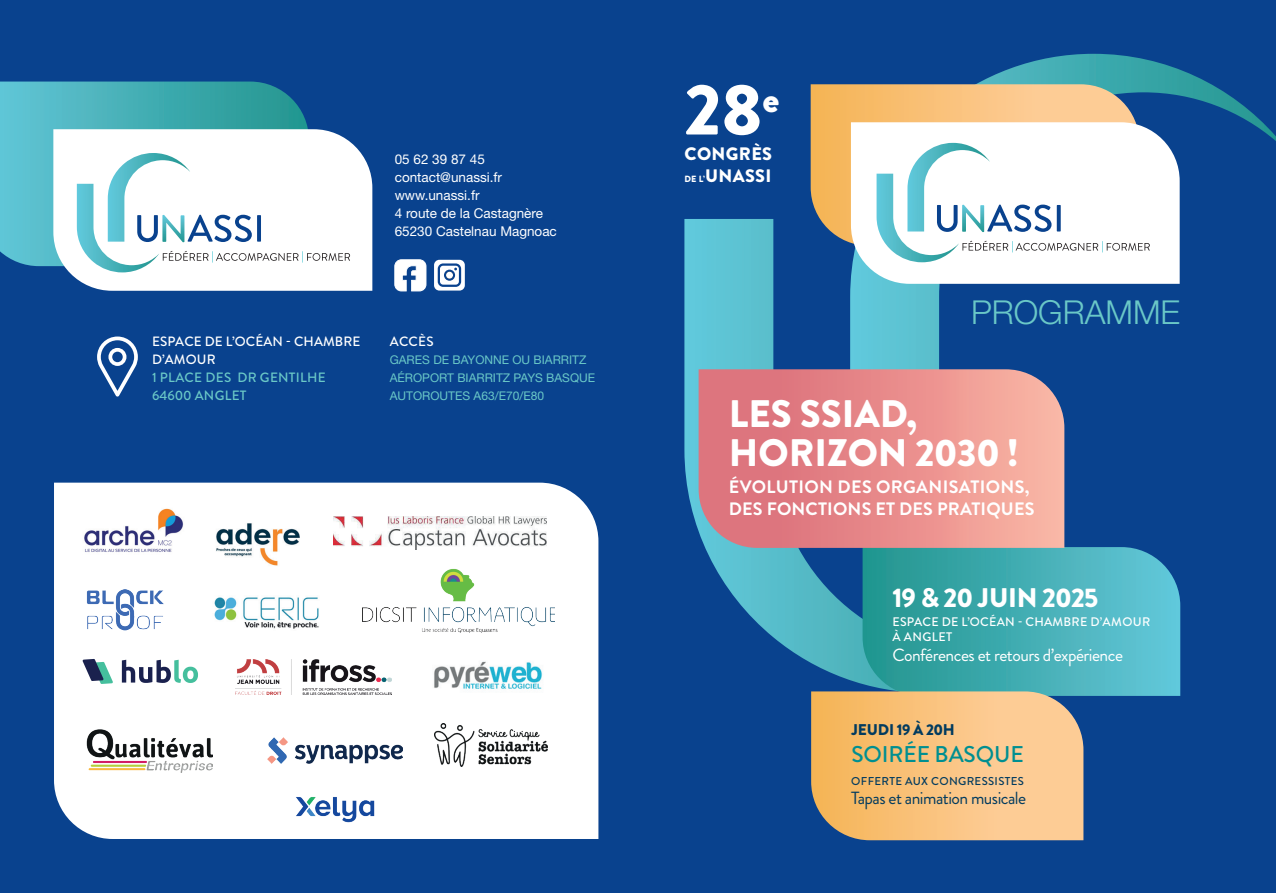
<style>
.page{position:relative;width:1276px;height:893px;background:#09428e}
.page>*{position:absolute;margin:0;border:0;box-sizing:border-box;transform-origin:0 0}
.t1{font:900 72.15px "Brandon Grotesque";color:#fff}
.t2{font:900 38.25px/38.2px "Brandon Grotesque";color:#fff}
.t3{font:300 33px "Helvetica Neue LT Std";color:#6ac8c7}
.t4{font:900 26.85px "Brandon Grotesque";letter-spacing:-.03em;color:#fff}
.t5{font:500 22.8px "Brandon Grotesque";letter-spacing:-.005em;color:#008f91}
.t6{font:700 18px/21.6px "Brandon Grotesque";letter-spacing:.01em;color:#fff}
.t7{font:900 18px/21.6px "Brandon Grotesque";letter-spacing:.02em;color:#fff}
.t8{font:17.55px "Brandon Grotesque";letter-spacing:-.03em;color:#fff}
.t9{font:17.55px "Brandon Grotesque";letter-spacing:-.03em;color:#023b5f}
.t10{font:900 15.6px "Brandon Grotesque";letter-spacing:-.01em;color:#023b5f}
.t11{font:13.5px/18px "Helvetica Neue LT Std";color:#fff}
.t12{font:500 13.5px/18px "Brandon Grotesque";letter-spacing:.01em;color:#fff}
.t13{font:500 13.5px/18px "Brandon Grotesque";letter-spacing:.02em;color:#6ac8c7}
.t14{font:500 12.45px/14.9px "Brandon Grotesque";letter-spacing:.02em;color:#fff}
.t15{font:12px/18px "Helvetica Neue LT Std";color:#6ac8c7}
.t16{font:500 11.4px "Brandon Grotesque";letter-spacing:.03em;color:#023b5f}
.s1{font-size:9px}
</style>
<div class="page">
<svg style="left:0;top:82px;width:308px;height:184px;background:#48afbb"></svg>
<svg style="left:684px;top:219px;width:381px;height:465px"></svg>
<svg style="left:850px;top:54px;width:426px;height:474px"></svg>
<svg style="left:862px;top:547px;width:318px;height:149px;background:#41abb2"></svg>
<svg style="left:810px;top:84px;width:329px;height:162px;background:#e3b677"></svg>
<svg style="left:851px;top:122px;width:328px;height:162px;background:#eff5f8"></svg>
<svg style="left:876px;top:143px;width:273px;height:119px;background:#e1eff2"></svg>
<svg style="left:698px;top:369px;width:366px;height:179px;background:#e38d8d"></svg>
<svg style="left:811px;top:691px;width:272px;height:149px;background:#f1bf80"></svg>
<svg style="left:53px;top:129px;width:319px;height:162px;background:#eaf0f5"></svg>
<svg style="left:77px;top:153px;width:273px;height:119px;background:#e1eef2"></svg>
<svg style="left:97px;top:337px;width:41px;height:60px"></svg>
<div style="left:54px;top:483px;width:544px;height:356px;background:#fff"></div>
<svg style="left:434px;top:260px;width:31px;height:31px"></svg>
<div style="left:446px;top:272px;width:7px;height:7px;background:#fff;border-radius:50%"></div>
<svg style="left:395px;top:260px;width:31px;height:31px"></svg>
<img style="left:71px;top:507px;width:121px;height:56px">
<img style="left:86px;top:568px;width:79px;height:80px">
<img style="left:333px;top:516px;width:213px;height:33px">
<img style="left:213px;top:596px;width:108px;height:34px">
<img style="left:363px;top:559px;width:191px;height:74px">
<svg style="left:122px;top:660px;width:76px;height:23px;background:#9fb3bb"></svg>
<svg style="left:83px;top:659px;width:30px;height:25px"></svg>
<img style="left:435px;top:724px;width:113px;height:42px">
<img style="left:268px;top:737px;width:134px;height:26px">
<img style="left:208px;top:509px;width:100px;height:62px">
<img style="left:296px;top:781px;width:86px;height:48px">
<img style="left:85px;top:724px;width:127px;height:49px">
<img style="left:433px;top:653px;width:111px;height:46px">
<img style="left:235px;top:659px;width:156px;height:36px">
<p class="t11" style="left:395px;top:150px;width:164px">05 62 39 87 45 contact@unassi.fr www.unassi.fr<br>4 route de la Castagnère<br>65230 Castelnau Magnoac</p>
<p class="t12" style="left:152px;top:333px;width:210px">ESPACE DE L’OCÉAN - CHAMBRE<br>D’AMOUR</p>
<p class="t13" style="left:152px;top:369px;width:175px">1 PLACE DES DR GENTILHE<br>64600 ANGLET</p>
<p class="t12" style="left:390px;top:333px;width:45px">ACCÈS</p>
<p class="t15" style="left:390px;top:351px;width:207px">GARES DE BAYONNE OU BIARRITZ<br>AÉROPORT BIARRITZ PAYS BASQUE<br>AUTOROUTES A63/E70/E80</p>
<h1 class="t1" style="left:684px;top:59px;width:96px">28<sup>e</sup></h1>
<h3 class="t7" style="left:684px;top:143px;width:89px">CONGRÈS<br><span class="s1">DE L’</span>UNASSI</h3>
<h3 class="t3" style="left:971px;top:292px;width:211px">PROGRAMME</h3>
<h2 class="t2" style="left:729px;top:395px;width:291px">LES SSIAD,<br>HORIZON 2030 !</h2>
<h3 class="t6" style="left:729px;top:476px;width:307px">ÉVOLUTION DES ORGANISATIONS,<br>DES FONCTIONS ET DES PRATIQUES</h3>
<h3 class="t4" style="left:892px;top:579px;width:207px">19 &amp; 20 JUIN 2025</h3>
<p class="t14" style="left:892px;top:614px;width:259px">ESPACE DE L’OCÉAN - CHAMBRE D’AMOUR<br>À ANGLET</p>
<p class="t8" style="left:892px;top:642px;width:232px">Conférences et retours d’expérience</p>
<p class="t10" style="left:851px;top:718px;width:105px">JEUDI 19 À 20H</p>
<h3 class="t5" style="left:851px;top:738px;width:174px">SOIRÉE BASQUE</h3>
<p class="t16" style="left:851px;top:773px;width:174px">OFFERTE AUX CONGRESSISTES</p>
<p class="t9" style="left:851px;top:786px;width:176px">Tapas et animation musicale</p>
</div>
